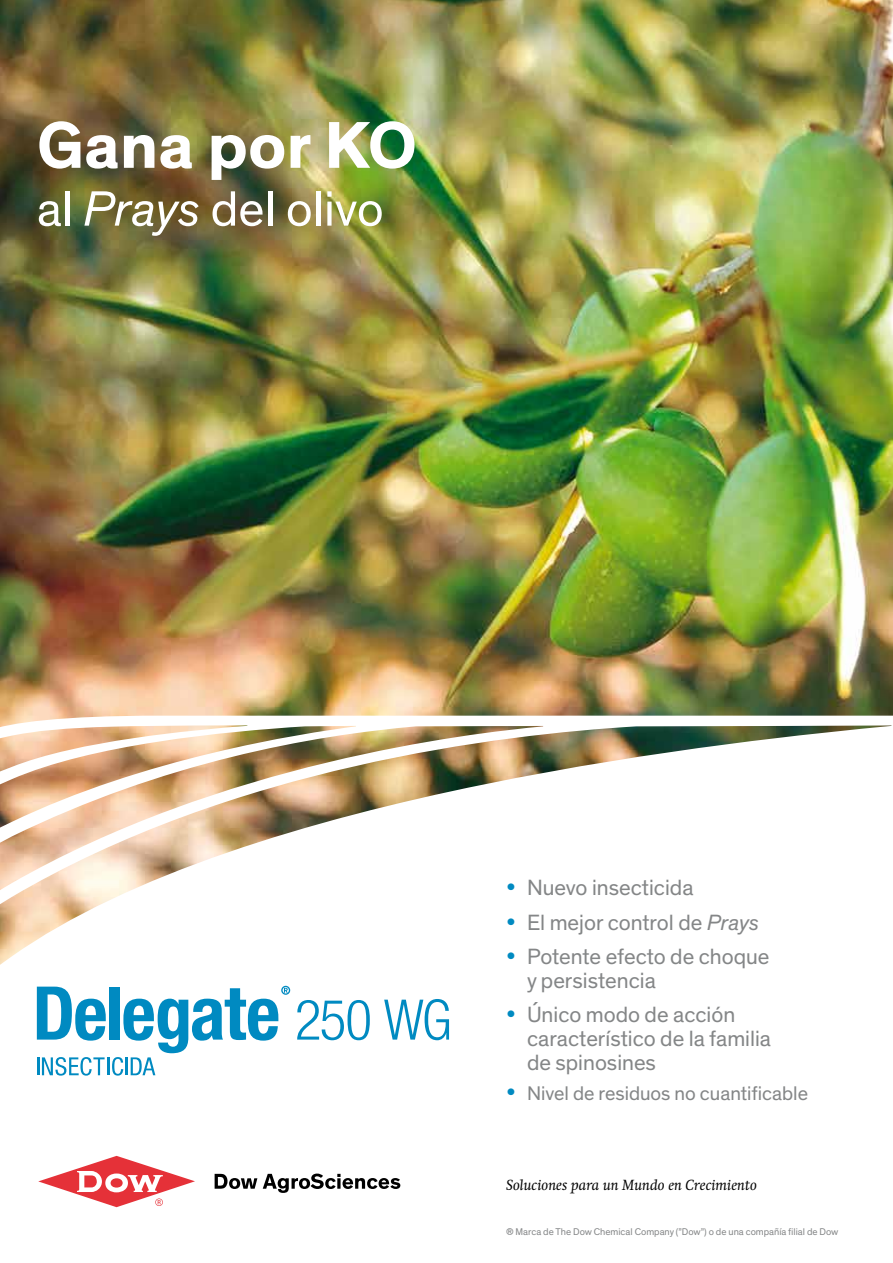
<style>
.page{position:relative;width:893px;height:1263px;background:#fff}
.page>*{position:absolute;margin:0;border:0;box-sizing:border-box;transform-origin:0 0}
.t1{font:700 67.35px "Theinhardt";color:#fff}
.t2{font:50.4px "Theinhardt";color:#fff}
.t3{font:22.5px/24px "Theinhardt";color:#848687}
.t4{font:20.1px "Theinhardt";color:#848687}
.t5{font:italic 15px "Swift LT Std";color:#000}
.t6{font:9.9px "Theinhardt";color:#848687}
.s1{font-style:italic}
.s2{font-size:24px;color:#008ac1}
</style>
<div class="page">
<img style="left:0;top:0;width:893px;height:716px">
<svg style="left:0;top:716px;width:892px;height:492px"></svg>
<svg style="left:215px;top:1174px;width:42px;height:15px"></svg>
<svg style="left:263px;top:1173px;width:137px;height:20px"></svg>
<svg style="left:38px;top:1156px;width:157px;height:51px"></svg>
<svg style="left:297px;top:1000px;width:73px;height:40px"></svg>
<svg style="left:384px;top:999px;width:65px;height:41px"></svg>
<svg style="left:37px;top:986px;width:253px;height:89px"></svg>
<h1 class="t1" style="left:37px;top:103px;width:382px">Gana por KO</h1>
<h2 class="t2" style="left:37px;top:179px;width:348px">al <span class="s1">Prays</span> del olivo</h2>
<p class="t3" style="left:506px;top:876px;width:189px"><span class="s2">•</span> Nuevo insecticida</p>
<p class="t3" style="left:506px;top:910px;width:255px"><span class="s2">•</span> El mejor control de <span class="s1">Prays</span></p>
<p class="t3" style="left:527px;top:945px;width:244px;text-indent:-21px"><span class="s2">•</span> Potente efecto de choque y persistencia</p>
<p class="t3" style="left:527px;top:1003px;width:246px;text-indent:-21px"><span class="s2">•</span> Único modo de acción característico de la familia de spinosines</p>
<p class="t4" style="left:506px;top:1081px;width:304px"><span class="s2">•</span> Nivel de residuos no cuantificable</p>
<p class="t5" style="left:506px;top:1177px;width:252px">Soluciones para un Mundo en Crecimiento</p>
<p class="t6" style="left:506px;top:1226px;width:334px">® Marca de The Dow Chemical Company (”Dow”) o de una compañía filial de Dow</p>
</div>
